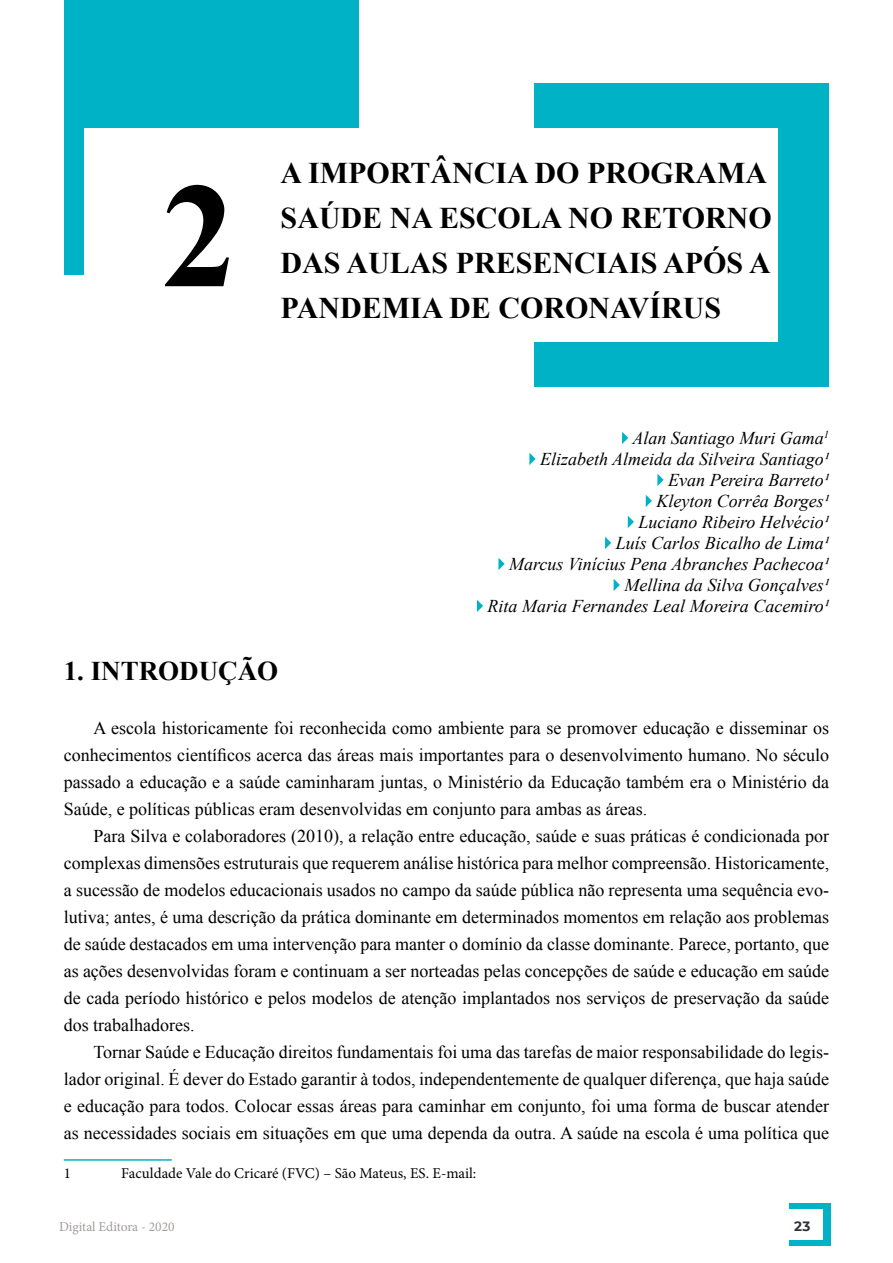
<style>
.page{position:relative;width:893px;height:1263px;background:#fff}
.page>*{position:absolute;margin:0;border:0;box-sizing:border-box;transform-origin:0 0}
.t1{font:700 150px "Times New Roman";color:#000}
.t2{font:700 30px/45px "Times New Roman";color:#000}
.t3{font:700 27px "Times New Roman";color:#000}
.t4{font:18px/27px "Times New Roman";color:#000;text-align:justify}
.t5{font:italic 18px/21px "Times New Roman";color:#000;text-align:right}
.t6{font:15px "Minion Pro";color:#000}
.t7{font:13.5px "Minion Pro";letter-spacing:-.005em;color:#a19d9c}
.t8{font:700 13.5px "Montserrat";color:#2e333c}
</style>
<div class="page">
<div style="left:534px;top:84px;width:295px;height:303px;background:#00b2c6"></div>
<div style="left:64px;top:0;width:294px;height:275px;background:#00b2c6"></div>
<div style="left:84px;top:129px;width:693px;height:213px;background:#fff"></div>
<div style="left:789px;top:1203px;width:41px;height:43px;background:#00b2c6"></div>
<div style="left:735px;top:1210px;width:88px;height:30px;background:#fff"></div>
<svg style="left:622px;top:432px;width:6px;height:12px"></svg>
<svg style="left:529px;top:453px;width:7px;height:12px"></svg>
<svg style="left:657px;top:474px;width:7px;height:12px"></svg>
<svg style="left:646px;top:495px;width:6px;height:12px"></svg>
<svg style="left:628px;top:516px;width:6px;height:12px"></svg>
<svg style="left:605px;top:537px;width:6px;height:12px"></svg>
<svg style="left:498px;top:558px;width:7px;height:12px"></svg>
<svg style="left:614px;top:579px;width:6px;height:12px"></svg>
<svg style="left:477px;top:600px;width:6px;height:12px"></svg>
<hr style="left:64px;top:1159px;width:108px;height:2px;background:#00b2c6">
<h1 class="t1" style="left:161px;top:132px;width:77px">2</h1>
<h2 class="t2" style="left:281px;top:149px;width:493px">A IMPORTÂNCIA DO PROGRAMA<br>SAÚDE NA ESCOLA NO RETORNO<br>DAS AULAS PRESENCIAIS APÓS A<br>PANDEMIA DE CORONAVÍRUS</h2>
<p class="t5" style="left:488px;top:427px;width:343px">Alan Santiago Muri Gama<sup>1<br></sup>Elizabeth Almeida da Silveira Santiago¹<br>Evan Pereira Barreto¹<br>Kleyton Corrêa Borges¹<br>Luciano Ribeiro Helvécio¹<br>Luís Carlos Bicalho de Lima¹<br>Marcus Vinícius Pena Abranches Pachecoa¹<br>Mellina da Silva Gonçalves¹<br>Rita Maria Fernandes Leal Moreira Cacemiro¹</p>
<h3 class="t3" style="left:64px;top:652px;width:216px">1. INTRODUÇÃO</h3>
<p class="t4" style="left:64px;top:714px;width:767px;text-indent:30px">A escola historicamente foi reconhecida como ambiente para se promover educação e disseminar os conhecimentos científicos acerca das áreas mais importantes para o desenvolvimento humano. No século passado a educação e a saúde caminharam juntas, o Ministério da Educação também era o Ministério da Saúde, e políticas públicas eram desenvolvidas em conjunto para ambas as áreas.</p>
<p class="t4" style="left:64px;top:822px;width:767px;text-indent:30px">Para Silva e colaboradores (2010), a relação entre educação, saúde e suas práticas é condicionada por complexas dimensões estruturais que requerem análise histórica para melhor compreensão. Historicamente, a sucessão de modelos educacionais usados no campo da saúde pública não representa uma sequência evo&shy;lutiva; antes, é uma descrição da prática dominante em determinados momentos em relação aos problemas de saúde destacados em uma intervenção para manter o domínio da classe dominante. Parece, portanto, que as ações desenvolvidas foram e continuam a ser norteadas pelas concepções de saúde e educação em saúde de cada período histórico e pelos modelos de atenção implantados nos serviços de preservação da saúde dos trabalhadores.</p>
<p class="t4" style="left:64px;top:1038px;width:767px;text-indent:30px">Tornar Saúde e Educação direitos fundamentais foi uma das tarefas de maior responsabilidade do legis&shy;lador original. É dever do Estado garantir à todos, independentemente de qualquer diferença, que haja saúde e educação para todos. Colocar essas áreas para caminhar em conjunto, foi uma forma de buscar atender as necessidades sociais em situações em que uma dependa da outra. A saúde na escola é uma política que</p>
<p class="t6" style="left:64px;top:1163px;width:9px">1</p>
<p class="t6" style="left:121px;top:1163px;width:357px">Faculdade Vale do Cricaré (FVC) – São Mateus, ES. E-mail:</p>
<p class="t7" style="left:59px;top:1218px;width:117px">Digital Editora - 2020</p>
<p class="t8" style="left:794px;top:1217px;width:18px">23</p>
</div>
